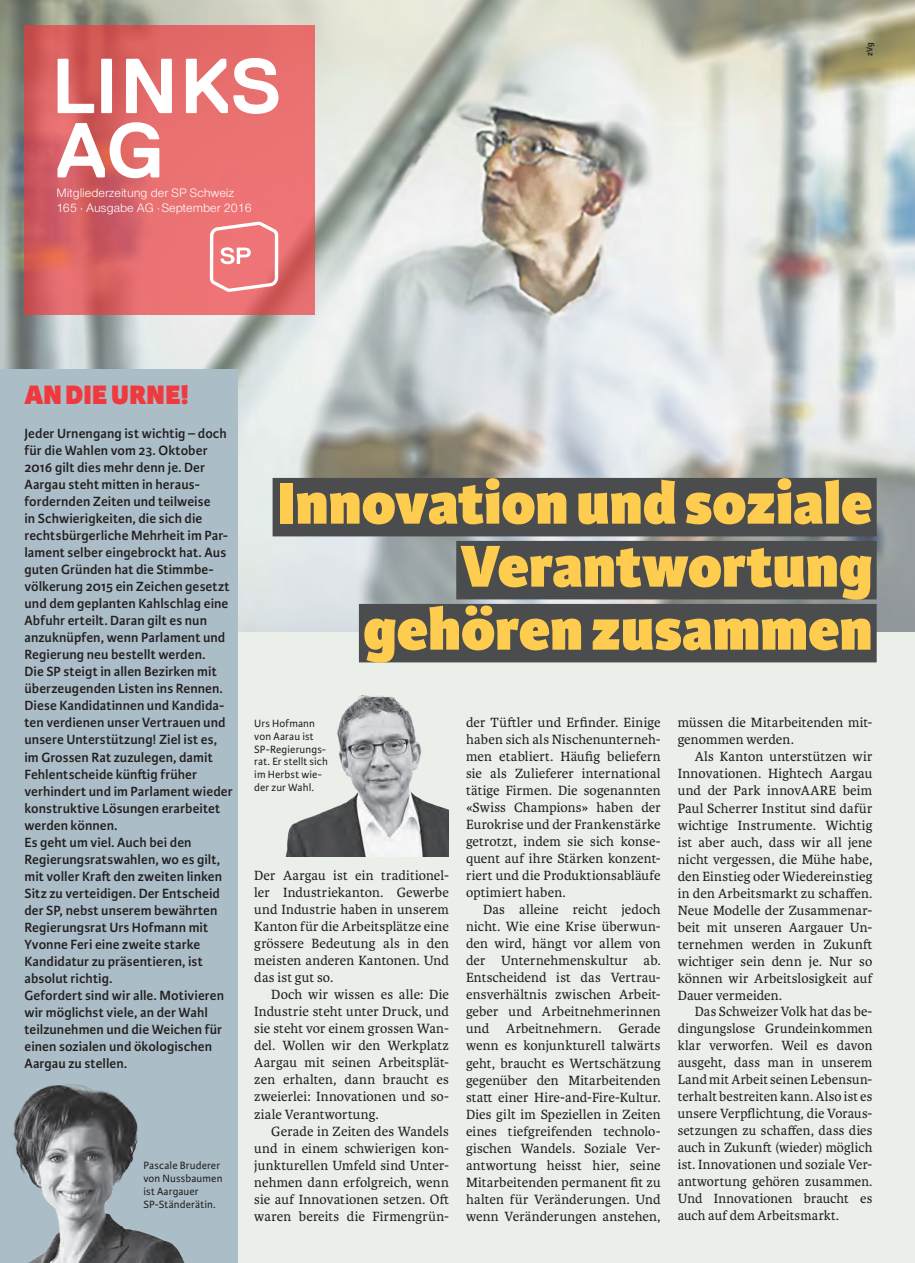
<style>
.page{position:relative;width:915px;height:1263px;background:#fff}
.page>*{position:absolute;margin:0;border:0;box-sizing:border-box;transform-origin:0 0}
.t1{font:700 77.7px "Replica";color:#fff}
.t2{font:800 63px/63px "Karmina Sans";color:#fecc4e;text-align:right}
.t3{font:800 28.5px "Karmina Sans";letter-spacing:.01em;color:#ee3a3e}
.t4{font:14.25px/17px "Karmina";letter-spacing:.01em;color:#231f20;text-align:justify}
.t5{font:600 14.25px/17px "Karmina Sans";letter-spacing:.005em;color:#231f20}
.t6{font:12.75px/15.3px "Nimbus San Nov";color:#fff}
.t7{font:11.25px/12.8px "Karmina Sans";letter-spacing:.015em;color:#231f20}
.t8{font:600 9px "Karmina Sans";color:#231f20}
</style>
<div class="page">
<div style="left:0;top:0;width:914px;height:1263px;background:#eaf0e9"></div>
<img style="left:0;top:0;width:914px;height:631px">
<div style="left:0;top:370px;width:237px;height:893px;background:#abbdc7"></div>
<div style="left:272px;top:478px;width:604px;height:58px;background:#4b4c4d"></div>
<div style="left:456px;top:541px;width:420px;height:58px;background:#4b4c4d"></div>
<div style="left:359px;top:604px;width:517px;height:58px;background:#4b4c4d"></div>
<img style="left:285px;top:695px;width:163px;height:162px">
<img style="left:13px;top:1084px;width:172px;height:179px">
<svg style="left:24px;top:26px;width:290px;height:289px;fill:#e46d6c"></svg>
<svg style="left:58px;top:59px;width:36px;height:54px"></svg>
<svg style="left:101px;top:59px;width:11px;height:54px"></svg>
<svg style="left:126px;top:59px;width:46px;height:54px"></svg>
<svg style="left:186px;top:58px;width:92px;height:56px"></svg>
<svg style="left:210px;top:222px;width:68px;height:70px"></svg>
<h1 class="t1" style="left:56px;top:107px;width:110px">AG</h1>
<p class="t6" style="left:56px;top:185px;width:197px">Mitgliederzeitung der SP Schweiz<br>165 · Ausgabe AG · September 2016</p>
<p class="t8" style="left:864px;top:56px;width:15px;rotate:-90deg">zVg</p>
<h3 class="t3" style="left:24px;top:378px;width:166px">AN DIE URNE!</h3>
<p class="t5" style="left:24px;top:425px;width:209px">Jeder Urnengang ist wichtig – doch für die Wahlen vom 23. Oktober<br>2016 gilt dies mehr denn je. Der<br>Aargau steht mitten in heraus&shy;fordernden Zeiten und teilweise<br>in Schwierigkeiten, die sich die rechtsbürgerliche Mehrheit im Par&shy;lament selber eingebrockt hat. Aus guten Gründen hat die Stimmbe&shy;völkerung 2015 ein Zeichen gesetzt und dem geplanten Kahlschlag eine<br>Abfuhr erteilt. Daran gilt es nun anzuknüpfen, wenn Parlament und<br>Regierung neu bestellt werden.<br>Die SP steigt in allen Bezirken mit überzeugenden Listen ins Rennen.<br>Diese Kandidatinnen und Kandida&shy;ten verdienen unser Vertrauen und unsere Unterstützung! Ziel ist es, im Grossen Rat zuzulegen, damit<br>Fehlentscheide künftig früher verhindert und im Parlament wieder konstruktive Lösungen erarbeitet werden können.<br>Es geht um viel. Auch bei den<br>Regierungsratswahlen, wo es gilt, mit voller Kraft den zweiten linken<br>Sitz zu verteidigen. Der Entscheid der SP, nebst unserem bewährten<br>Regierungsrat Urs Hofmann mit<br>Yvonne Feri eine zweite starke<br>Kandidatur zu präsentieren, ist absolut richtig.<br>Gefordert sind wir alle. Motivieren wir möglichst viele, an der Wahl teilzunehmen und die Weichen für einen sozialen und ökologischen<br>Aargau zu stellen.</p>
<p class="t7" style="left:143px;top:1159px;width:81px">Pascale Bruderer von Nussbaumen ist Aargauer<br>SP-Ständerätin.</p>
<h2 class="t2" style="left:277px;top:474px;width:597px">Innovation und soziale<br>Verantwortung gehören zusammen</h2>
<p class="t7" style="left:254px;top:717px;width:75px">Urs Hofmann von Aarau ist<br>SP-Regierungs&shy;rat. Er stellt sich im Herbst wie&shy;der zur Wahl.</p>
<p class="t4" style="left:254px;top:867px;width:196px">Der Aargau ist ein traditionel&shy;ler Industriekanton. Gewerbe und Industrie haben in unserem Kanton für die Arbeitsplätze eine grössere Bedeutung als in den meisten anderen Kantonen. Und das ist gut so.</p>
<p class="t4" style="left:254px;top:986px;width:196px;text-indent:17px">Doch wir wissen es alle: Die Industrie steht unter Druck, und sie steht vor einem grossen Wan&shy;del. Wollen wir den Werkplatz Aargau mit seinen Arbeitsplät&shy;zen erhalten, dann braucht es zweierlei: Innovationen und so&shy;ziale Verantwortung.</p>
<p class="t4" style="left:254px;top:1122px;width:196px;text-indent:17px">Gerade in Zeiten des Wandels und in einem schwierigen kon&shy;junkturellen Umfeld sind Unter&shy;nehmen dann erfolgreich, wenn sie auf Innovationen setzen. Oft waren bereits die Firmengrün-</p>
<p class="t4" style="left:466px;top:714px;width:196px">der Tüftler und Erfinder. Einige haben sich als Nischenunterneh&shy;men etabliert. Häufig beliefern sie als Zulieferer international tätige Firmen. Die sogenannten «Swiss Champions» haben der Eurokrise und der Frankenstärke getrotzt, indem sie sich konse&shy;quent auf ihre Stärken konzent&shy;riert und die Produktionsabläufe optimiert haben.</p>
<p class="t4" style="left:466px;top:901px;width:196px;text-indent:17px">Das alleine reicht jedoch nicht. Wie eine Krise überwun&shy;den wird, hängt vor allem von der Unternehmenskultur ab.<br>Entscheidend ist das Vertrau&shy;ensverhältnis zwischen Arbeit&shy;geber und Arbeitnehmerinnen und Arbeitnehmern. Gerade wenn es konjunkturell talwärts geht, braucht es Wertschätzung gegenüber den Mitarbeitenden statt einer Hire-and-Fire-Kultur.<br>Dies gilt im Speziellen in Zeiten eines tiefgreifenden technolo&shy;gischen Wandels. Soziale Ver&shy;antwortung heisst hier, seine Mitarbeitenden permanent fit zu halten für Veränderungen. Und wenn Veränderungen anstehen,</p>
<p class="t4" style="left:677px;top:714px;width:196px">müssen die Mitarbeitenden mit&shy;genommen werden.</p>
<p class="t4" style="left:677px;top:748px;width:196px;text-indent:17px">Als Kanton unterstützen wir Innovationen. Hightech Aargau und der Park innovAARE beim Paul Scherrer Institut sind dafür wichtige Instrumente. Wichtig ist aber auch, dass wir all jene nicht vergessen, die Mühe habe, den Einstieg oder Wiedereinstieg in den Arbeitsmarkt zu schaffen.<br>Neue Modelle der Zusammenar&shy;beit mit unseren Aargauer Un&shy;ternehmen werden in Zukunft wichtiger sein denn je. Nur so können wir Arbeitslosigkeit auf Dauer vermeiden.</p>
<p class="t4" style="left:677px;top:1003px;width:196px;text-indent:17px">Das Schweizer Volk hat das be&shy;dingungslose Grundeinkommen klar verworfen. Weil es davon ausgeht, dass man in unserem Land mit Arbeit seinen Lebensun&shy;terhalt bestreiten kann. Also ist es unsere Verpflichtung, die Voraus&shy;setzungen zu schaffen, dass dies auch in Zukunft (wieder) möglich ist. Innovationen und soziale Ver&shy;antwortung gehören zusammen.<br>Und Innovationen braucht es auch auf dem Arbeitsmarkt.</p>
</div>
